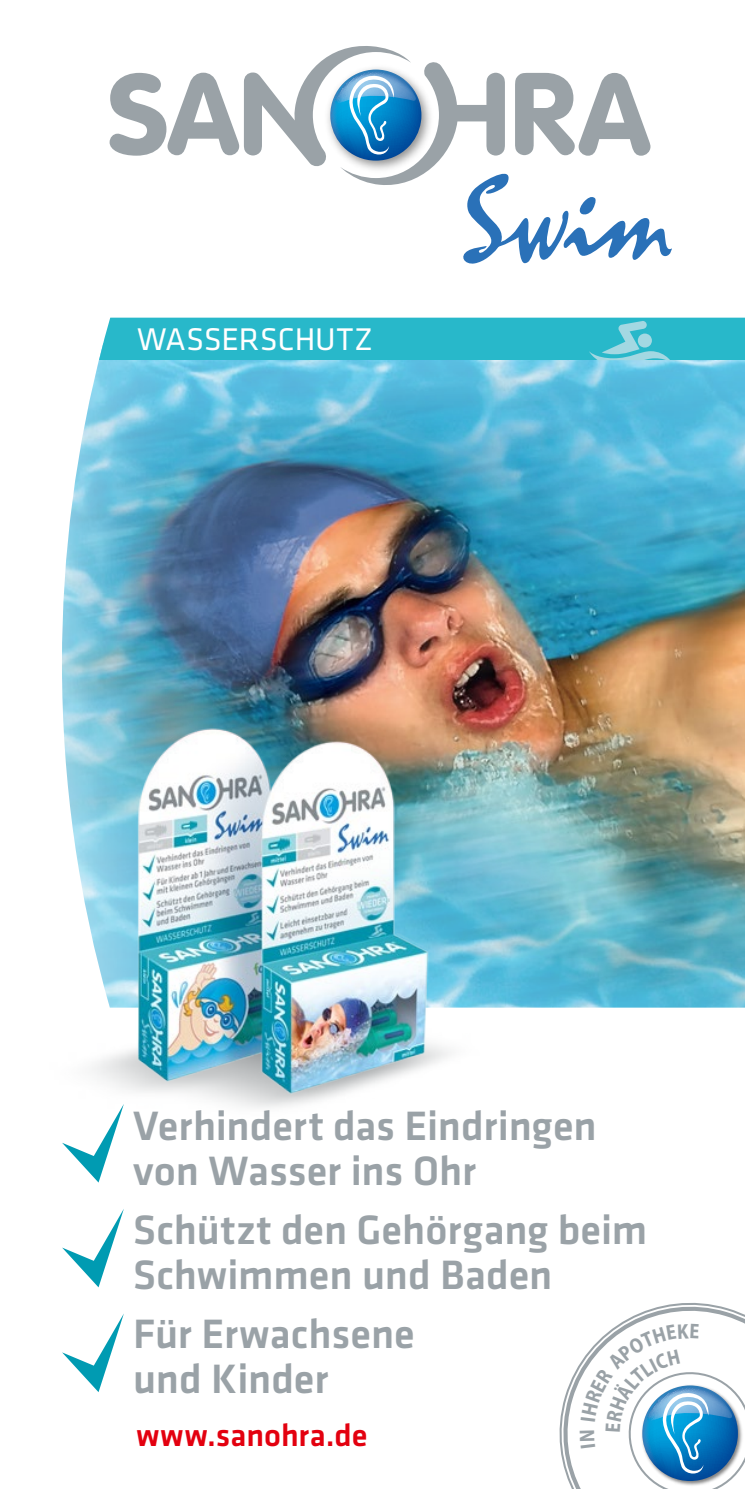
<style>
.page{position:relative;width:745px;height:1489px;background:#fff}
.page>*{position:absolute;margin:0;border:0;box-sizing:border-box;transform-origin:0 0}
.t1{font:500 42.5px/45px "Klavika";color:#9aa2a7}
.t2{font:500 32.5px "Klavika";color:#e3000f}
.t3{font:32.5px "Klavika";color:#fff}
</style>
<div class="page">
<img style="left:62px;top:360px;width:682px;height:647px">
<div style="left:79px;top:317px;width:665px;height:43px;background:#28b8ca"></div>
<svg style="left:62px;top:1209px;width:62px;height:78px"></svg>
<svg style="left:62px;top:1314px;width:62px;height:77px"></svg>
<svg style="left:62px;top:1130px;width:54px;height:52px"></svg>
<svg style="left:589px;top:321px;width:81px;height:39px"></svg>
<svg style="left:109px;top:46px;width:562px;height:218px"></svg>
<img style="left:62px;top:994px;width:443px;height:136px">
<img style="left:101px;top:697px;width:349px;height:428px">
<svg style="left:559px;top:1303px;width:185px;height:185px"></svg>
<p class="t3" style="left:137px;top:317px;width:237px">WASSERSCHUTZ</p>
<p class="t1" style="left:133px;top:1101px;width:465px">Verhindert das Eindringen von Wasser ins Ohr</p>
<p class="t1" style="left:133px;top:1205px;width:515px">Schützt den Gehörgang beim<br>Schwimmen und Baden</p>
<p class="t1" style="left:133px;top:1310px;width:283px">Für Erwachsene und Kinder</p>
<p class="t2" style="left:136px;top:1412px;width:232px">www.sanohra.de</p>
</div>
